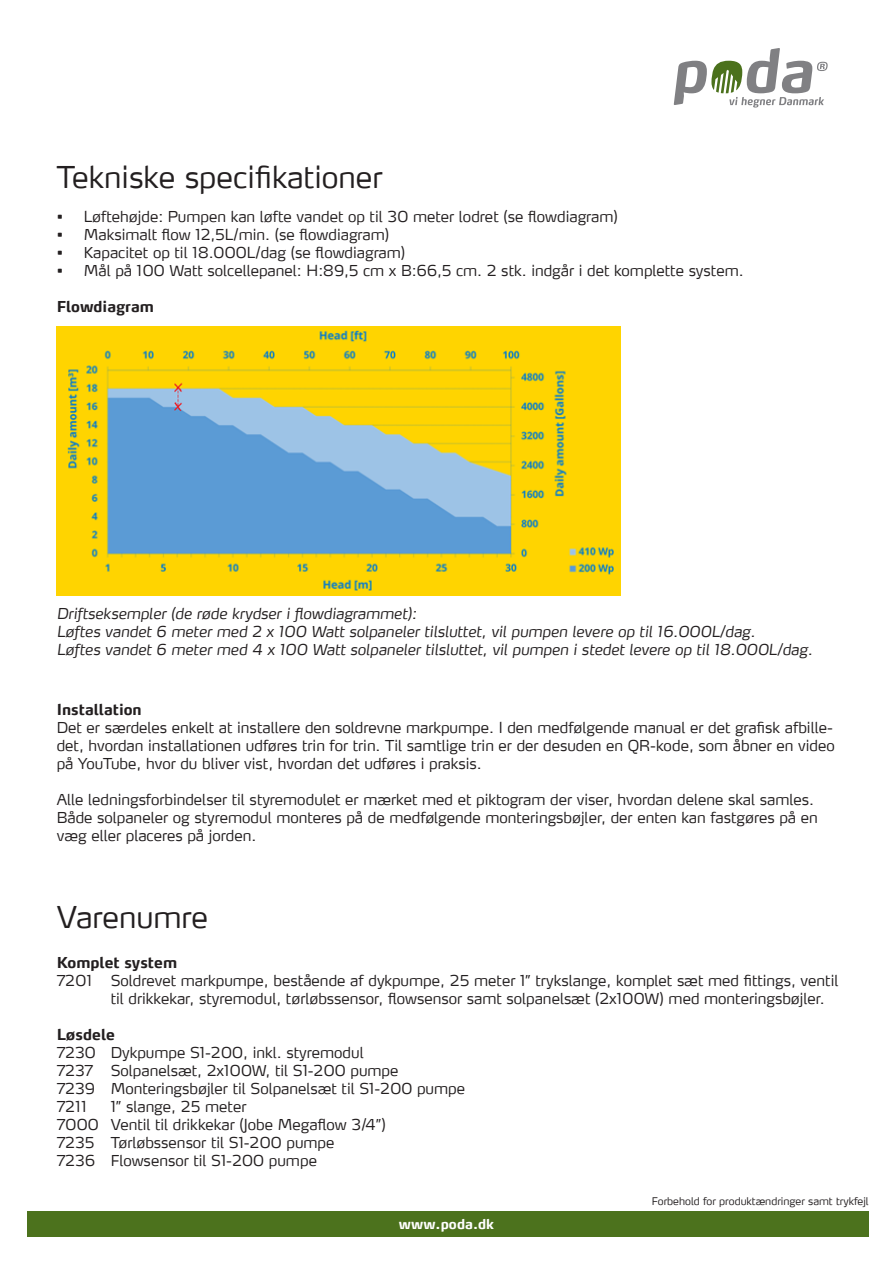
<style>
.page{position:relative;width:893px;height:1263px;background:#fff}
.page>*{position:absolute;margin:0;border:0;box-sizing:border-box;transform-origin:0 0}
.t1{font:300 30px "Max";color:#231f20}
.t2{font:300 30px "Max LF";color:#231f20}
.t3{font:300 15px/18px "Max LF";color:#231f20;text-align:justify}
.t4{font:italic 300 15px "Max LF";color:#231f20}
.t5{font:700 15px "Max LF";color:#231f20}
.t6{font:700 13.5px "Max";letter-spacing:.005em;color:#fff}
.t7{font:300 10.5px "Max";color:#231f20}
</style>
<div class="page">
<svg style="left:674px;top:48px;width:154px;height:60px"></svg>
<div style="left:27px;top:1211px;width:842px;height:26px;background:#4c721d"></div>
<img style="left:56px;top:326px;width:565px;height:270px">
<p class="t1" style="left:57px;top:158px;width:328px">Tekniske specifikationer</p>
<p class="t3" style="left:57px;top:207px;width:563px">• Løftehøjde: Pumpen kan løfte vandet op til 30 meter lodret (se flowdiagram)</p>
<p class="t3" style="left:57px;top:225px;width:334px">• Maksimalt flow 12,5L/min. (se flowdiagram)</p>
<p class="t3" style="left:57px;top:243px;width:350px">• Kapacitet op til 18.000L/dag (se flowdiagram)</p>
<p class="t3" style="left:57px;top:261px;width:688px">• Mål på 100 Watt solcellepanel: H:89,5 cm x B:66,5 cm. 2 stk. indgår i det komplette system.</p>
<p class="t5" style="left:57px;top:297px;width:99px">Flowdiagram</p>
<p class="t4" style="left:57px;top:604px;width:362px">Driftseksempler (de røde krydser i flowdiagrammet):</p>
<p class="t4" style="left:57px;top:622px;width:700px">Løftes vandet 6 meter med 2 x 100 Watt solpaneler tilsluttet, vil pumpen levere op til 16.000L/dag.</p>
<p class="t4" style="left:57px;top:640px;width:757px">Løftes vandet 6 meter med 4 x 100 Watt solpaneler tilsluttet, vil pumpen i stedet levere op til 18.000L/dag.</p>
<p class="t5" style="left:57px;top:700px;width:86px">Installation</p>
<p class="t3" style="left:57px;top:719px;width:779px">Det er særdeles enkelt at installere den soldrevne markpumpe. I den medfølgende manual er det grafisk afbille&shy;det, hvordan installationen udføres trin for trin. Til samtlige trin er der desuden en QR-kode, som åbner en video på YouTube, hvor du bliver vist, hvordan det udføres i praksis.</p>
<p class="t3" style="left:57px;top:791px;width:759px">Alle ledningsforbindelser til styremodulet er mærket med et piktogram der viser, hvordan delene skal samles.</p>
<p class="t3" style="left:57px;top:809px;width:763px">Både solpaneler og styremodul monteres på de medfølgende monteringsbøjler, der enten kan fastgøres på en væg eller placeres på jorden.</p>
<p class="t2" style="left:57px;top:898px;width:153px">Varenumre</p>
<p class="t5" style="left:57px;top:953px;width:122px">Komplet system</p>
<p class="t3" style="left:57px;top:971px;width:37px">7201</p>
<p class="t3" style="left:111px;top:971px;width:729px">Soldrevet markpumpe, bestående af dykpumpe, 25 meter 1” trykslange, komplet sæt med fittings, ventil</p>
<p class="t3" style="left:111px;top:989px;width:716px">til drikkekar, styremodul, tørløbssensor, flowsensor samt solpanelsæt (2x100W) med monteringsbøjler.</p>
<p class="t5" style="left:57px;top:1025px;width:60px">Løsdele</p>
<p class="t3" style="left:57px;top:1043px;width:308px">7230 Dykpumpe S1-200, inkl. styremodul</p>
<p class="t3" style="left:57px;top:1061px;width:343px">7237 Solpanelsæt, 2x100W, til S1-200 pumpe</p>
<p class="t3" style="left:57px;top:1079px;width:410px">7239 Monteringsbøjler til Solpanelsæt til S1-200 pumpe</p>
<p class="t3" style="left:57px;top:1097px;width:31px">7211</p>
<p class="t3" style="left:111px;top:1097px;width:137px">1” slange, 25 meter</p>
<p class="t3" style="left:57px;top:1115px;width:331px">7000 Ventil til drikkekar (Jobe Megaflow 3/4”)</p>
<p class="t3" style="left:57px;top:1133px;width:279px">7235 Tørløbssensor til S1-200 pumpe</p>
<p class="t3" style="left:57px;top:1151px;width:262px">7236 Flowsensor til S1-200 pumpe</p>
<p class="t6" style="left:399px;top:1215px;width:97px">www.poda.dk</p>
<p class="t7" style="left:652px;top:1194px;width:218px">Forbehold for produktændringer samt trykfejl</p>
</div>
